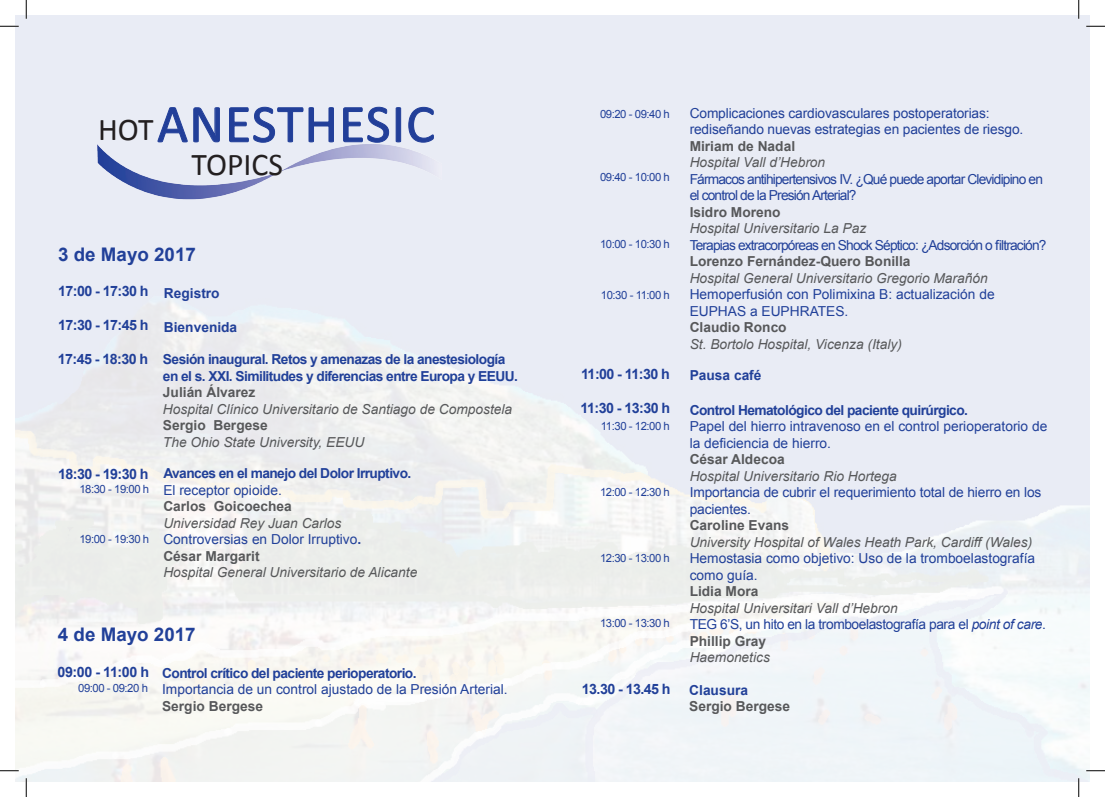
<style>
.page{position:relative;width:1105px;height:797px;background:#fff}
.page>*{position:absolute;margin:0;border:0;box-sizing:border-box;transform-origin:0 0}
.t1{font:53.75px "Calibri";letter-spacing:.02em;color:#223f99}
.t2{font:31.75px "Calibri";color:#231f20}
.t3{font:700 18.75px "Arial";color:#214099}
.t4{font:700 14.25px "Arial";letter-spacing:-.04em;color:#214099}
.t5{font:13.75px/16.5px "Arial";letter-spacing:-.01em;color:#214099}
.t6{font:italic 13.75px "Arial";color:#57585a}
.t7{font:700 13.75px/16.5px "Arial";letter-spacing:-.04em;color:#214099}
.t8{font:700 13.75px "Arial";color:#57585a}
.t9{font:13.75px/16.5px "Arial";letter-spacing:-.06em;color:#214099}
.t10{font:13.75px/16.5px "Arial";letter-spacing:-.03em;color:#214099}
.t11{font:700 13.75px "Arial";color:#214099}
.t12{font:11.38px "Arial";letter-spacing:-.04em;color:#214099}
.s1{font-size:31.75px;color:#231f20}
.s2{font-style:italic;color:#57585a}
.s3{font-weight:700}
.s4{font-weight:700;color:#57585a}
.s5{font-style:italic}
</style>
<div class="page">
<svg style="left:157px;top:107px;width:63px;height:35px;background:#c7cfe5"></svg>
<svg style="left:229px;top:107px;width:105px;height:35px;background:#c9d0e6"></svg>
<svg style="left:343px;top:107px;width:46px;height:35px;background:#c5cce4"></svg>
<svg style="left:395px;top:107px;width:6px;height:35px"></svg>
<svg style="left:408px;top:107px;width:26px;height:35px"></svg>
<img style="left:97px;top:142px;width:344px;height:57px">
<svg style="left:0;top:25px;width:19px;height:2px"></svg>
<svg style="left:1086px;top:25px;width:19px;height:2px"></svg>
<svg style="left:0;top:770px;width:19px;height:1px"></svg>
<svg style="left:1086px;top:770px;width:19px;height:1px"></svg>
<svg style="left:25px;top:0;width:2px;height:19px"></svg>
<svg style="left:25px;top:778px;width:2px;height:19px"></svg>
<svg style="left:1078px;top:0;width:1px;height:19px"></svg>
<svg style="left:1078px;top:778px;width:1px;height:19px"></svg>
<h1 class="t1" style="left:98px;top:90px;width:338px"><span class="s1">HOT</span>ANESTHESIC</h1>
<h2 class="t2" style="left:192px;top:144px;width:93px">TOPICS</h2>
<h3 class="t3" style="left:58px;top:242px;width:139px">3 de Mayo 2017</h3>
<p class="t4" style="left:58px;top:282px;width:92px">17:00 - 17:30 h</p>
<p class="t4" style="left:58px;top:315px;width:92px">17:30 - 17:45 h</p>
<p class="t4" style="left:58px;top:349px;width:92px">17:45 - 18:30 h</p>
<p class="t4" style="left:58px;top:464px;width:92px">18:30 - 19:30 h</p>
<p class="t12" style="left:79px;top:481px;width:71px">18:30 - 19:00 h</p>
<p class="t12" style="left:79px;top:531px;width:71px">19:00 - 19:30 h</p>
<p class="t11" style="left:164px;top:284px;width:57px">Registro</p>
<p class="t11" style="left:164px;top:318px;width:75px">Bienvenida</p>
<p class="t7" style="left:163px;top:351px;width:356px">Sesión inaugural. Retos y amenazas de la anestesiología en el s. XXI. Similitudes y diferencias entre Europa y EEUU.</p>
<p class="t8" style="left:163px;top:383px;width:94px">Julián Álvarez</p>
<p class="t6" style="left:163px;top:400px;width:351px">Hospital Clínico Universitario de Santiago de Compostela</p>
<p class="t8" style="left:163px;top:416px;width:106px">Sergio Bergese</p>
<p class="t6" style="left:163px;top:433px;width:203px">The Ohio State University, EEUU</p>
<p class="t7" style="left:163px;top:465px;width:249px">Avances en el manejo del Dolor Irruptivo.</p>
<p class="t5" style="left:163px;top:482px;width:120px">El receptor opioide.</p>
<p class="t8" style="left:163px;top:497px;width:130px">Carlos Goicoechea</p>
<p class="t5" style="left:163px;top:515px;width:199px"><span class="s2">Universidad Rey Juan Carlos<br></span>Controversias en Dolor Irruptivo<span class="s3">.<br></span><span class="s4">César Margarit</span></p>
<p class="t6" style="left:163px;top:563px;width:255px">Hospital General Universitario de Alicante</p>
<h3 class="t3" style="left:58px;top:621px;width:139px">4 de Mayo 2017</h3>
<p class="t4" style="left:58px;top:662px;width:93px">09:00 - 11:00 h</p>
<p class="t12" style="left:78px;top:680px;width:71px">09:00 - 09:20 h</p>
<p class="t7" style="left:162px;top:665px;width:256px">Control crítico del paciente perioperatorio.</p>
<p class="t5" style="left:162px;top:681px;width:347px">Importancia de un control ajustado de la Presión Arterial.</p>
<p class="t8" style="left:162px;top:696px;width:102px">Sergio Bergese</p>
<p class="t12" style="left:600px;top:106px;width:71px">09:20 - 09:40 h</p>
<p class="t12" style="left:600px;top:170px;width:71px">09:40 - 10:00 h</p>
<p class="t12" style="left:600px;top:236px;width:71px">10:00 - 10:30 h</p>
<p class="t12" style="left:601px;top:287px;width:70px">10:30 - 11:00 h</p>
<p class="t5" style="left:690px;top:105px;width:335px">Complicaciones cardiovasculares postoperatorias: rediseñando nuevas estrategias en pacientes de riesgo.</p>
<p class="t8" style="left:690px;top:137px;width:107px">Miriam de Nadal</p>
<p class="t6" style="left:690px;top:153px;width:137px">Hospital Vall d’Hebron</p>
<p class="t9" style="left:690px;top:171px;width:355px">Fármacos antihipertensivos IV. ¿Qué puede aportar Clevidipino en el control de la Presión Arterial?</p>
<p class="t8" style="left:690px;top:203px;width:92px">Isidro Moreno</p>
<p class="t6" style="left:690px;top:219px;width:178px">Hospital Universitario La Paz</p>
<p class="t9" style="left:690px;top:237px;width:358px">Terapias extracorpóreas en Shock Séptico: ¿Adsorción o filtración?</p>
<p class="t8" style="left:690px;top:252px;width:222px">Lorenzo Fernández-Quero Bonilla</p>
<p class="t6" style="left:690px;top:269px;width:300px">Hospital General Universitario Gregorio Marañón</p>
<p class="t5" style="left:690px;top:286px;width:306px">Hemoperfusión con Polimixina B: actualización de<br>EUPHAS a EUPHRATES.</p>
<p class="t8" style="left:690px;top:318px;width:99px">Claudio Ronco</p>
<p class="t6" style="left:690px;top:335px;width:214px">St. Bortolo Hospital, Vicenza (Italy)</p>
<p class="t4" style="left:581px;top:364px;width:90px">11:00 - 11:30 h</p>
<p class="t11" style="left:690px;top:366px;width:73px">Pausa café</p>
<p class="t4" style="left:581px;top:398px;width:91px">11:30 - 13:30 h</p>
<p class="t7" style="left:690px;top:402px;width:280px">Control Hematológico del paciente quirúrgico.</p>
<p class="t5" style="left:690px;top:418px;width:359px">Papel del hierro intravenoso en el control perioperatorio de la deficiencia de hierro.</p>
<p class="t8" style="left:690px;top:450px;width:97px">César Aldecoa</p>
<p class="t6" style="left:690px;top:467px;width:209px">Hospital Universitario Rio Hortega</p>
<p class="t5" style="left:690px;top:484px;width:353px">Importancia de cubrir el requerimiento total de hierro en los pacientes.</p>
<p class="t8" style="left:690px;top:516px;width:101px">Caroline Evans</p>
<p class="t6" style="left:690px;top:533px;width:344px">University Hospital of Wales Heath Park, Cardiff (Wales)</p>
<p class="t5" style="left:690px;top:550px;width:347px">Hemostasia como objetivo: Uso de la tromboelastografía como guía.</p>
<p class="t8" style="left:690px;top:582px;width:70px">Lidia Mora</p>
<p class="t10" style="left:690px;top:600px;width:358px"><span class="s2">Hospital Universitari Vall d’Hebron<br></span>TEG 6’S, un hito en la tromboelastografía para el <span class="s5">point of care</span>.<br><span class="s4">Phillip Gray</span></p>
<p class="t6" style="left:690px;top:648px;width:82px">Haemonetics</p>
<p class="t12" style="left:601px;top:418px;width:70px">11:30 - 12:00 h</p>
<p class="t12" style="left:600px;top:484px;width:71px">12:00 - 12:30 h</p>
<p class="t12" style="left:600px;top:550px;width:71px">12:30 - 13:00 h</p>
<p class="t12" style="left:600px;top:615px;width:71px">13:00 - 13:30 h</p>
<p class="t4" style="left:582px;top:679px;width:90px">13.30 - 13.45 h</p>
<p class="t11" style="left:689px;top:680px;width:60px">Clausura</p>
<p class="t8" style="left:689px;top:697px;width:102px">Sergio Bergese</p>
</div>
